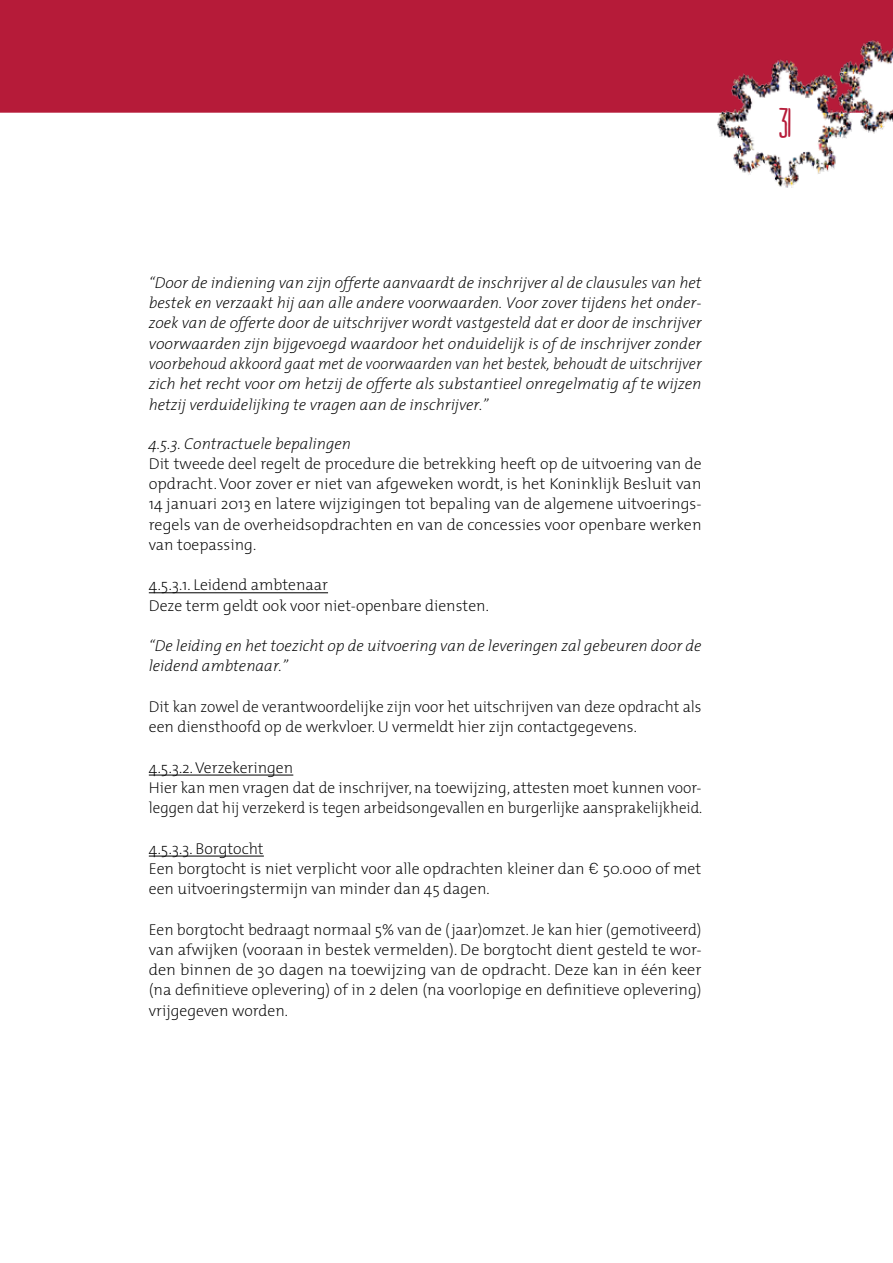
<style>
.page{position:relative;width:893px;height:1263px;background:#fff}
.page>*{position:absolute;margin:0;border:0;box-sizing:border-box;transform-origin:0 0}
.t1{font:700 38.7px "Amarelinha";color:#b61b39}
.t2{font:200 15.75px/20.2px "The Mix";color:#000}
.t3{font:italic 200 15.75px/20.2px "The Mix";color:#000;text-align:justify}
.s1{font-family:"DIN Pro";font-weight:300}
</style>
<div class="page">
<div style="left:0;top:0;width:893px;height:113px;background:#b61b39"></div>
<svg style="left:0;top:0;width:1px;height:68px"></svg>
<img style="left:714px;top:35px;width:179px;height:153px">
<hr style="left:149px;top:592px;width:179px;height:1px;background:#000">
<hr style="left:149px;top:775px;width:144px;height:1px;background:#000">
<hr style="left:149px;top:856px;width:115px;height:1px;background:#000">
<p class="t3" style="left:149px;top:272px;width:554px">“Door de indiening van zijn offerte aanvaardt de inschrijver al de clausules van het bestek en verzaakt hij aan alle andere voorwaarden. Voor zover tijdens het onder&shy;zoek van de offerte door de uitschrijver wordt vastgesteld dat er door de inschrijver voorwaarden zijn bijgevoegd waardoor het onduidelijk is of de inschrijver zonder voorbehoud akkoord gaat met de voorwaarden van het bestek, behoudt de uitschrijver zich het recht voor om hetzij de offerte als substantieel onregelmatig af te wijzen hetzij verduidelijking te vragen aan de inschrijver.”</p>
<p class="t3" style="left:149px;top:433px;width:204px">4.5.3. Contractuele bepalingen</p>
<p class="t2" style="left:149px;top:453px;width:554px;text-align:justify">Dit tweede deel regelt de procedure die betrekking heeft op de uitvoering van de opdracht. Voor zover er niet van afgeweken wordt, is het Koninklijk Besluit van 14 januari 2013 en latere wijzigingen tot bepaling van de algemene uitvoerings&shy;regels van de overheidsopdrachten en van de concessies voor openbare werken van toepassing.</p>
<p class="t2" style="left:149px;top:574px;width:341px">4.5.3.1. Leidend ambtenaar<br>Deze term geldt ook voor niet-openbare diensten.</p>
<p class="t3" style="left:149px;top:635px;width:554px">“De leiding en het toezicht op de uitvoering van de leveringen zal gebeuren door de leidend ambtenaar.”</p>
<p class="t2" style="left:149px;top:696px;width:554px">Dit kan zowel de verantwoordelijke zijn voor het uitschrijven van deze opdracht als een diensthoofd op de werkvloer. U vermeldt hier zijn contactgegevens.</p>
<p class="t2" style="left:149px;top:757px;width:555px">4.5.3.2. Verzekeringen<br>Hier kan men vragen dat de inschrijver, na toewijzing, attesten moet kunnen voor&shy;leggen dat hij verzekerd is tegen arbeidsongevallen en burgerlijke aansprakelijkheid.</p>
<p class="t2" style="left:149px;top:838px;width:554px">4.5.3.3. Borgtocht<br>Een borgtocht is niet verplicht voor alle opdrachten kleiner dan <span class="s1">€</span> 50.000 of met een uitvoeringstermijn van minder dan 45 dagen.</p>
<p class="t2" style="left:149px;top:919px;width:554px;text-align:justify">Een borgtocht bedraagt normaal 5% van de (jaar)omzet. Je kan hier (gemotiveerd) van afwijken (vooraan in bestek vermelden). De borgtocht dient gesteld te wor&shy;den binnen de 30 dagen na toewijzing van de opdracht. Deze kan in één keer (na definitieve oplevering) of in 2 delen (na voorlopige en definitieve oplevering) vrijgegeven worden.</p>
<h1 class="t1" style="left:779px;top:101px;width:15px">31</h1>
</div>
